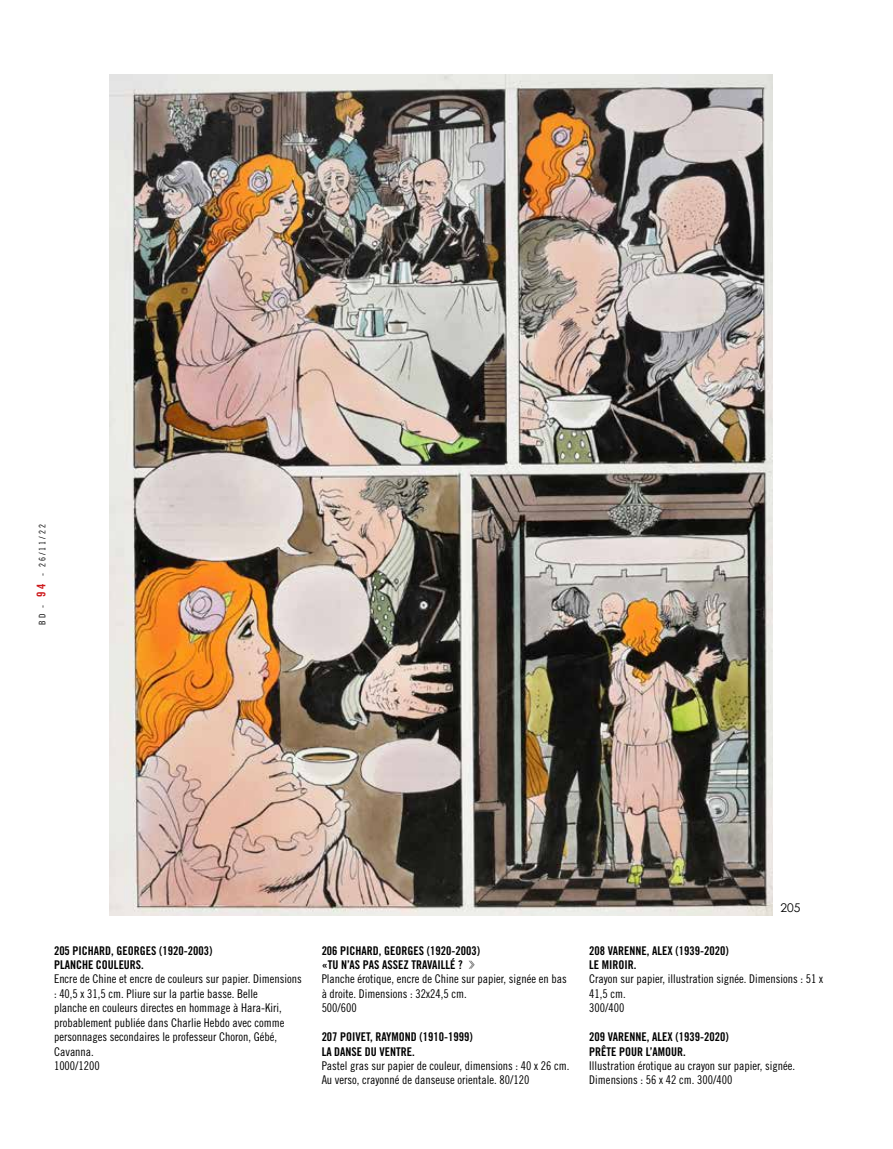
<style>
.page{position:relative;width:893px;height:1149px;background:#fff}
.page>*{position:absolute;margin:0;border:0;box-sizing:border-box;transform-origin:0 0}
.t1{font:12px/14.4px "Trade Gothic Cond Eighteen";color:#000}
.t2{font:12px/14.4px "Trade Gothic Bold Cond Twenty";color:#000}
.t3{font:12px "Century Gothic";color:#000}
.t4{font:9px "Trade Gothic Cond Eighteen";letter-spacing:.22em;color:#000}
.s1{font-family:"Trade Gothic Bold Cond Twenty";font-size:12px;color:#cd171a}
.s2{font-family:"MS Mincho"}
</style>
<div class="page">
<img style="left:109px;top:74px;width:663px;height:841px">
<p class="t4" style="left:37px;top:624px;width:102px;rotate:-90deg">BD - <span class="s1">94</span> - 26/11/22</p>
<p class="t2" style="left:54px;top:942px;width:160px">205 PICHARD, GEORGES (1920-2003)<br>PLANCHE COULEURS.</p>
<p class="t1" style="left:54px;top:971px;width:249px">Encre de Chine et encre de couleurs sur papier. Dimensions : 40,5 x 31,5 cm. Pliure sur la partie basse. Belle<br>planche en couleurs directes en hommage à Hara-Kiri, probablement publiée dans Charlie Hebdo avec comme personnages secondaires le professeur Choron, Gébé, Cavanna.<br>1000/1200</p>
<p class="t2" style="left:322px;top:942px;width:160px">206 PICHARD, GEORGES (1920-2003) «TU N’AS PAS ASSEZ TRAVAILLÉ ? <span class="s2">»</span></p>
<p class="t1" style="left:322px;top:971px;width:247px">Planche érotique, encre de Chine sur papier, signée en bas à droite. Dimensions : 32x24,5 cm.<br>500/600</p>
<p class="t2" style="left:322px;top:1029px;width:153px">207 POIVET, RAYMOND (1910-1999)<br>LA DANSE DU VENTRE.</p>
<p class="t1" style="left:322px;top:1057px;width:249px">Pastel gras sur papier de couleur, dimensions : 40 x 26 cm.<br>Au verso, crayonné de danseuse orientale. 80/120</p>
<p class="t3" style="left:780px;top:900px;width:21px">205</p>
<p class="t2" style="left:589px;top:942px;width:141px">208 VARENNE, ALEX (1939-2020)<br>LE MIROIR.</p>
<p class="t1" style="left:589px;top:971px;width:235px">Crayon sur papier, illustration signée. Dimensions : 51 x<br>41,5 cm.<br>300/400</p>
<p class="t2" style="left:589px;top:1029px;width:141px">209 VARENNE, ALEX (1939-2020)<br>PRÊTE POUR L’AMOUR.</p>
<p class="t1" style="left:589px;top:1057px;width:207px">Illustration érotique au crayon sur papier, signée.<br>Dimensions : 56 x 42 cm. 300/400</p>
</div>
